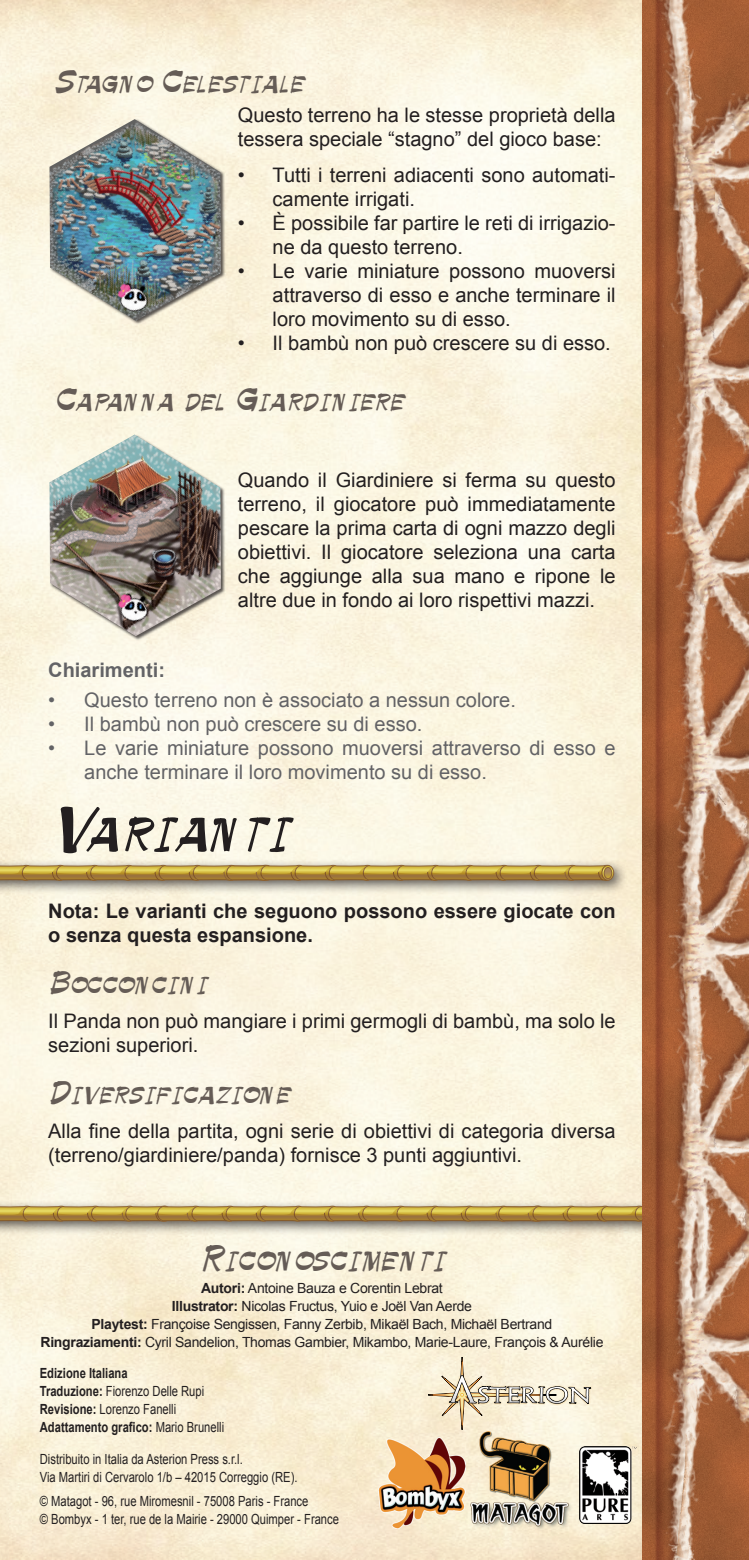
<style>
.page{position:relative;width:749px;height:1560px;background:#fff}
.page>*{position:absolute;margin:0;border:0;box-sizing:border-box;transform-origin:0 0}
.t1{font:56px "Ballot";color:#231f20}
.t2{font:32px "Ballot";color:#655c56}
.t3{font:28px "Ballot";color:#655c56}
.t4{font:20px/24px "Arial";color:#231f20}
.t5{font:20px/24px "Arial";color:#636366}
.t6{font:700 20px/24px "Arial";color:#231f20}
.t7{font:700 20px "Arial";color:#636366}
.t8{font:14px/18px "Arial";letter-spacing:-.02em;color:#231f20;text-align:center}
.t9{font:14px/18px "Arial";color:#231f20;scale:.8 1}
.t10{font:700 14px/18px "Arial";color:#231f20;scale:.8 1}
.s1{font-weight:700}
.s2{font-weight:400}
</style>
<div class="page">
<img style="left:0;top:0;width:639px;height:1559px">
<div style="left:0;top:1199px;width:748px;height:36px;background:#231f20;opacity:.75"></div>
<svg style="left:0;top:1203px;width:639px;height:48px;background:#d4c59d"></svg>
<div style="left:639px;top:0;width:109px;height:1559px;background:#351600;opacity:.47"></div>
<img style="left:642px;top:0;width:106px;height:1559px">
<img style="left:420px;top:1352px;width:40px;height:81px">
<svg style="left:428px;top:1352px;width:165px;height:77px;background:#ebe2cb"></svg>
<div style="left:49px;top:434px;width:176px;height:206px;background:#231f20;opacity:.75"></div>
<img style="left:49px;top:434px;width:172px;height:202px">
<div style="left:49px;top:118px;width:176px;height:207px;background:#231f20;opacity:.75"></div>
<img style="left:49px;top:119px;width:172px;height:202px">
<div style="left:0;top:858px;width:628px;height:37px;background:#231f20;opacity:.75"></div>
<svg style="left:0;top:863px;width:613px;height:48px;background:#d5c7a0"></svg>
<img style="left:460px;top:1428px;width:116px;height:111px">
<img style="left:378px;top:1437px;width:87px;height:90px">
<img style="left:579px;top:1446px;width:57px;height:77px">
<h3 class="t3" style="left:54px;top:64px;width:251px">Stagno Celestiale</h3>
<p class="t4" style="left:238px;top:103px;width:379px">Questo terreno ha le stesse proprietà della tessera speciale “stagno” del gioco base:</p>
<p class="t4" style="left:272px;top:163px;width:344px;text-indent:-35px">• Tutti i terreni adiacenti sono automati&shy;camente irrigati.</p>
<p class="t4" style="left:272px;top:211px;width:344px;text-indent:-35px">• È possibile far partire le reti di irrigazio&shy;ne da questo terreno.</p>
<p class="t4" style="left:272px;top:259px;width:344px;text-align:justify;text-indent:-35px">• Le varie miniature possono muoversi attraverso di esso e anche terminare il loro movimento su di esso.</p>
<p class="t4" style="left:238px;top:331px;width:374px">• Il bambù non può crescere su di esso.</p>
<h3 class="t3" style="left:54px;top:381px;width:351px">Capanna del Giardiniere</h3>
<p class="t4" style="left:238px;top:468px;width:379px;text-align:justify">Quando il Giardiniere si ferma su questo terreno, il giocatore può immediatamente pescare la prima carta di ogni mazzo degli obiettivi. Il giocatore seleziona una carta che aggiunge alla sua mano e ripone le altre due in fondo ai loro rispettivi mazzi.</p>
<p class="t7" style="left:48px;top:656px;width:118px">Chiarimenti:</p>
<p class="t5" style="left:48px;top:687px;width:469px">• Questo terreno non è associato a nessun colore.</p>
<p class="t5" style="left:48px;top:711px;width:375px">• Il bambù non può crescere su di esso.</p>
<p class="t5" style="left:84px;top:735px;width:532px;text-indent:-36px">• Le varie miniature possono muoversi attraverso di esso e anche terminare il loro movimento su di esso.</p>
<h1 class="t1" style="left:48px;top:794px;width:242px">Varianti</h1>
<p class="t6" style="left:48px;top:899px;width:568px">Nota: Le varianti che seguono possono essere giocate con o senza questa espansione.</p>
<h3 class="t3" style="left:48px;top:964px;width:160px">Bocconcini</h3>
<p class="t4" style="left:48px;top:1009px;width:568px">Il Panda non può mangiare i primi germogli di bambù, ma solo le sezioni superiori.</p>
<h3 class="t3" style="left:48px;top:1074px;width:243px">Diversificazione</h3>
<p class="t4" style="left:48px;top:1118px;width:568px">Alla fine della partita, ogni serie di obiettivi di categoria diversa (terreno/giardiniere/panda) fornisce 3 punti aggiuntivi.</p>
<h2 class="t2" style="left:200px;top:1238px;width:246px">Riconoscimenti</h2>
<p class="t8" style="left:40px;top:1278px;width:564px"><span class="s1">Autori:</span> Antoine Bauza e Corentin Lebrat<br><span class="s1">Illustrator:</span> Nicolas Fructus, Yuio e Joël Van Aerde<br><span class="s1">Playtest:</span> Françoise Sengissen, Fanny Zerbib, Mikaël Bach, Michaël Bertrand <span class="s1">Ringraziamenti:</span> Cyril Sandelion, Thomas Gambier, Mikambo, Marie-Laure, François &amp; Aurélie</p>
<p class="t10" style="left:40px;top:1364px;width:232px">Edizione Italiana<br>Traduzione: <span class="s2">Fiorenzo Delle Rupi<br></span>Revisione: <span class="s2">Lorenzo Fanelli<br></span>Adattamento grafico: <span class="s2">Mario Brunelli</span></p>
<p class="t9" style="left:40px;top:1450px;width:323px">Distribuito in Italia da Asterion Press s.r.l.<br>Via Martiri di Cervarolo 1/b – 42015 Correggio (RE).</p>
<p class="t9" style="left:40px;top:1491px;width:375px">© Matagot - 96, rue Miromesnil - 75008 Paris - France<br>© Bombyx - 1 ter, rue de la Mairie - 29000 Quimper - France</p>
</div>
